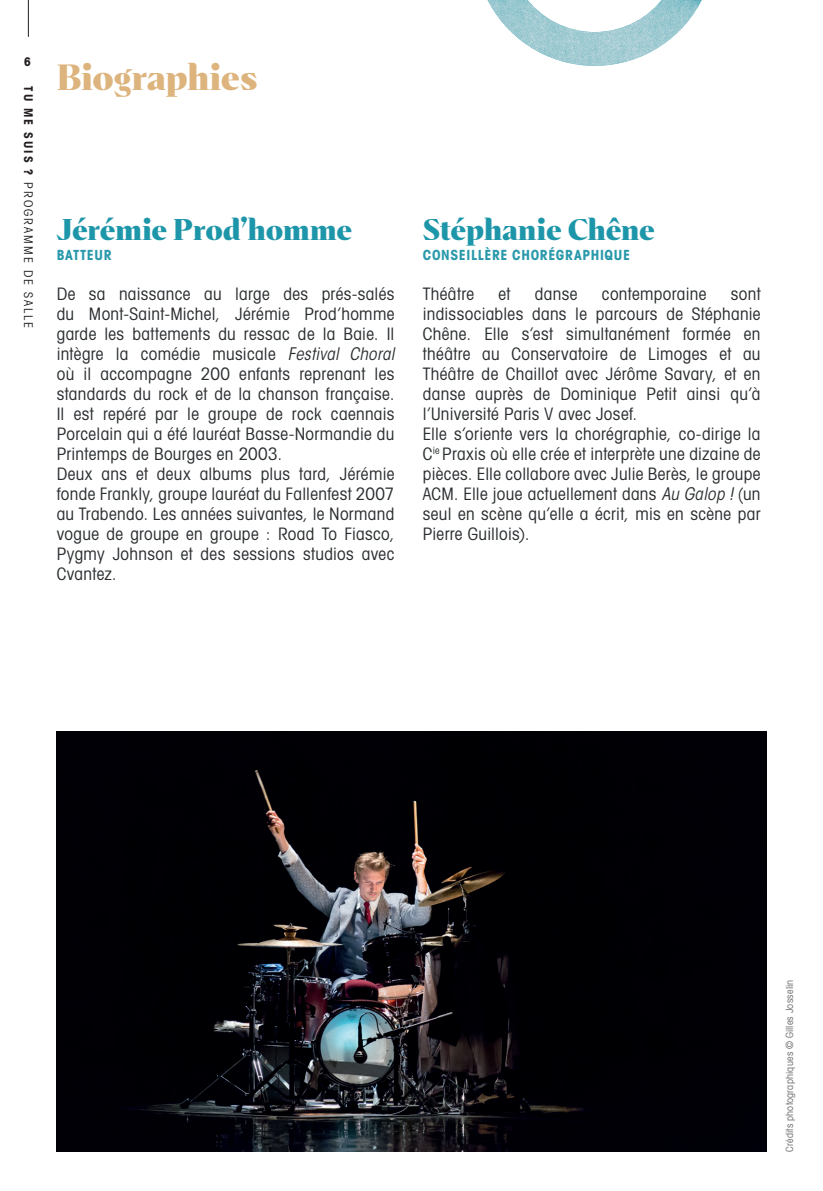
<style>
.page{position:relative;width:823px;height:1191px;background:#fff}
.page>*{position:absolute;margin:0;border:0;box-sizing:border-box;transform-origin:0 0}
.t1{font:900 34px "Abstract";letter-spacing:-.005em;color:#ddb47d}
.t2{font:900 28px "Abstract";letter-spacing:-.005em;color:#1e96a9}
.t3{font:condensed 17.2px/20px "Avant Garde";letter-spacing:.02em;color:#2a2e30}
.t4{font:700 condensed 14px "Avant Garde";letter-spacing:.045em;color:#2999ab}
.t5{font:condensed 12px "Avant Garde";letter-spacing:.165em;color:#231f20}
.t6{font:700 condensed 12px "Avant Garde";color:#231f20}
.t7{font:condensed 10px "Avant Garde";letter-spacing:.02em;color:#6c6d70}
.s1{font-weight:700}
.s2{font-family:"ITC Avant Garde Std";font-style:italic}
.s3{font-family:"ITC Avant Garde Std"}
</style>
<div class="page">
<hr style="left:28px;top:0;width:1px;height:37px;background:#231f20">
<img style="left:487px;top:0;width:214px;height:66px">
<img style="left:57px;top:731px;width:708px;height:420px">
<p class="t6" style="left:24px;top:54px;width:8px">6</p>
<p class="t5" style="left:36px;top:86px;width:243px;rotate:90deg"><span class="s1">TU ME SUIS ?</span> PROGRAMME DE SALLE</p>
<h1 class="t1" style="left:57px;top:55px;width:202px">Biographies</h1>
<h2 class="t2" style="left:57px;top:211px;width:297px">Jérémie Prod’homme</h2>
<p class="t4" style="left:57px;top:246px;width:56px">BATTEUR</p>
<p class="t3" style="left:57px;top:283px;width:339px">De sa naissance au large des prés-salés du Mont-Saint-Michel, Jérémie Prod’homme garde les battements du ressac de la Baie. Il intègre la comédie musicale <span class="s2">Festival Choral </span>où il accompagne 200 enfants reprenant les standards du rock et de la chanson française.<br>Il est repéré par le groupe de rock caennais Porcelain qui a été lauréat Basse-Normandie du Printemps de Bourges en 2003.<br>Deux ans et deux albums plus tard, Jérémie fonde Frankly, groupe lauréat du Fallenfest 2007 au Trabendo. Les années suivantes, le Normand vogue de groupe en groupe : Road To Fiasco, Pygmy Johnson et des sessions studios avec Cvantez.</p>
<h2 class="t2" style="left:422px;top:212px;width:233px">Stéphanie Chêne</h2>
<p class="t4" style="left:422px;top:246px;width:209px">CONSEILLÈRE CHORÉGRAPHIQUE</p>
<p class="t3" style="left:422px;top:283px;width:53px">Théâtre</p>
<p class="t3" style="left:498px;top:283px;width:13px">et</p>
<p class="t3" style="left:534px;top:283px;width:44px">danse</p>
<p class="t3" style="left:601px;top:283px;width:106px">contemporaine</p>
<p class="t3" style="left:422px;top:283px;width:339px;text-indent:308px">sont indissociables dans le parcours de Stéphanie Chêne. Elle s’est simultanément formée en théâtre au Conservatoire de Limoges et au Théâtre de Chaillot avec Jérôme Savary, et en danse auprès de Dominique Petit ainsi qu’à l’Université Paris V avec Josef.<br>Elle s’oriente vers la chorégraphie, co-dirige la C<sup>ie</sup> Praxis où elle crée et interprète une dizaine de pièces. Elle collabore avec Julie Berès, le groupe ACM. Elle joue actuellement dans <span class="s2">Au Galop !</span> <span class="s3">(</span>un seul en scène qu’elle a écrit, mis en scène par Pierre Guillois).</p>
<p class="t7" style="left:782px;top:1151px;width:173px;rotate:-90deg">Crédits photographiques © Gilles Josselin</p>
</div>
